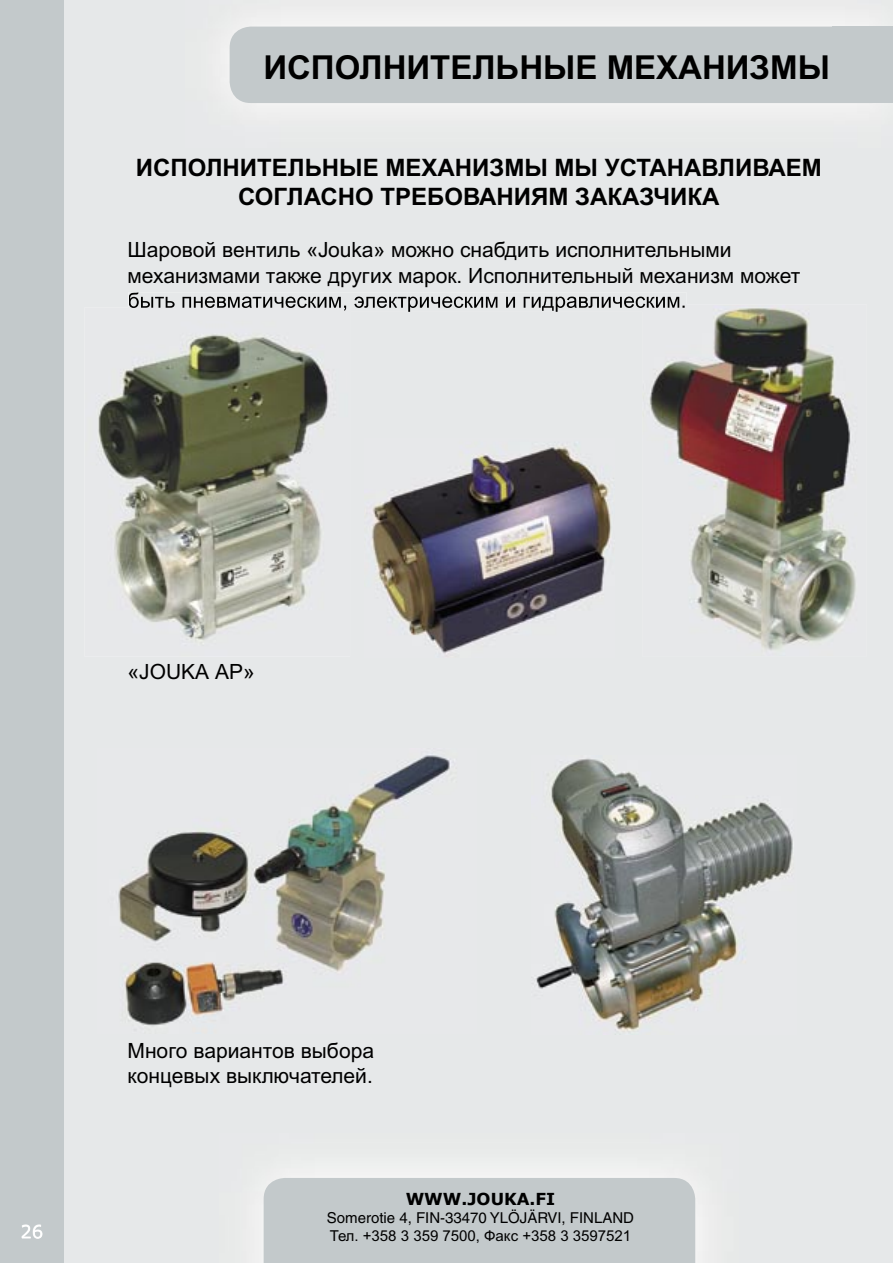
<style>
.page{position:relative;width:893px;height:1263px;background:#fff}
.page>*{position:absolute;margin:0;border:0;box-sizing:border-box;transform-origin:0 0}
.t1{font:700 33px "Arial Cyr";color:#000}
.t2{font:700 24px/28.8px "Arial Cyr";color:#000;text-align:center}
.t3{font:21px/25.2px "Arial Cyr";color:#000}
.t4{font:18px "Verdana";color:#fff}
.t5{font:700 16.5px "Verdana";color:#000}
.t6{font:15px "Helvetica";color:#000}
.t7{font:15px "Arial Cyr";color:#000}
</style>
<div class="page">
<div style="left:64px;top:0;width:829px;height:1263px;background:#e6e8e9"></div>
<div style="left:0;top:0;width:64px;height:1263px;background:#c3c9cb"></div>
<div style="left:186px;top:0;width:707px;height:148px;background:#ebebeb"></div>
<div style="left:230px;top:27px;width:663px;height:76px;background:#c3c9cb;border-radius:21px"></div>
<div style="left:832px;top:27px;width:61px;height:76px;background:#c3c9cb"></div>
<div style="left:220px;top:1134px;width:519px;height:129px;background:#e9ebea"></div>
<div style="left:264px;top:1178px;width:431px;height:85px;background:#c3c9cb"></div>
<svg style="left:129px;top:292px;width:557px;height:20px;background:#b0b2b2"></svg>
<img style="left:85px;top:307px;width:265px;height:350px">
<img style="left:129px;top:307px;width:221px;height:5px">
<img style="left:364px;top:438px;width:251px;height:219px">
<img style="left:642px;top:305px;width:225px;height:351px">
<img style="left:642px;top:305px;width:44px;height:7px">
<img style="left:97px;top:749px;width:380px;height:285px">
<svg style="left:22px;top:1225px;width:20px;height:14px"></svg>
<img style="left:531px;top:756px;width:265px;height:278px">
<h1 class="t1" style="left:263px;top:49px;width:568px">ИСПОЛНИТЕЛЬНЫЕ МЕХАНИЗМЫ</h1>
<p class="t2" style="left:136px;top:153px;width:688px">ИСПОЛНИТЕЛЬНЫЕ МЕХАНИЗМЫ МЫ УСТАНАВЛИВАЕМ<br>СОГЛАСНО ТРЕБОВАНИЯМ ЗАКАЗЧИКА</p>
<p class="t3" style="left:128px;top:237px;width:674px">Шаровой вентиль «Jouka» можно снабдить исполнительными механизмами также других марок. Исполнительный механизм может</p>
<p class="t3" style="left:128px;top:659px;width:129px">«JOUKA AP»</p>
<p class="t4" style="left:20px;top:1220px;width:24px">26</p>
<p class="t3" style="left:128px;top:1038px;width:248px">Много вариантов выбора концевых выключателей.</p>
<p class="t5" style="left:406px;top:1188px;width:151px">WWW.JOUKA.FI</p>
<p class="t6" style="left:327px;top:1209px;width:309px">Somerotie 4, FIN-33470 YLÖJÄRVI, FINLAND</p>
<p class="t7" style="left:330px;top:1227px;width:303px">Тел. +358 3 359 7500, Факс +358 3 3597521</p>
</div>
